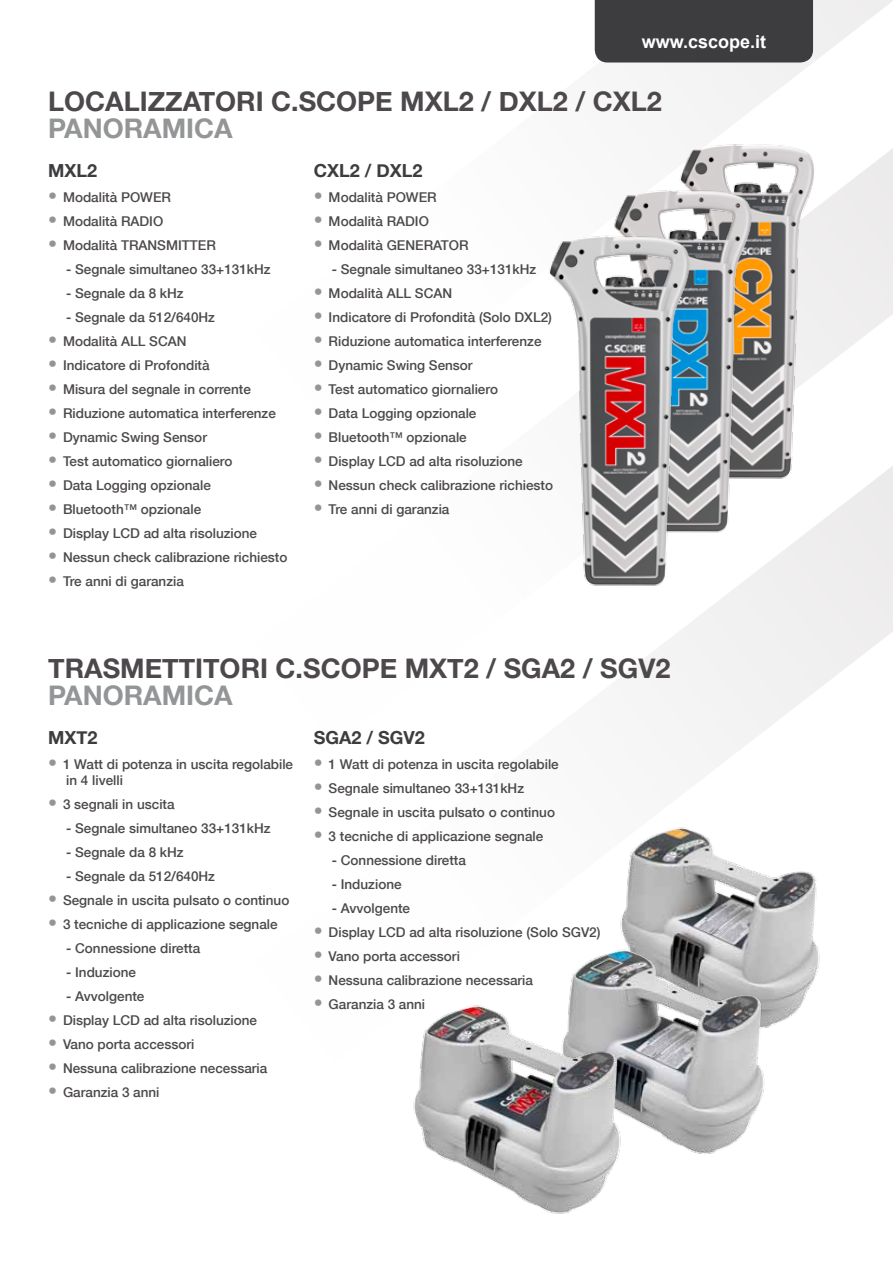
<style>
.page{position:relative;width:893px;height:1263px;background:#fff}
.page>*{position:absolute;margin:0;border:0;box-sizing:border-box;transform-origin:0 0}
.t1{font:700 27px "Helvetica Neue";color:#4c484b}
.t2{font:700 27px "Helvetica Neue";color:#939597}
.t3{font:700 18px "Helvetica Neue";color:#3d3c3f}
.t4{font:700 18px "Arial";color:#fff}
.t5{font:500 13.5px/16.2px "Helvetica Neue";color:#4c484b}
.s1{font-size:18px;color:#939597}
</style>
<div class="page">
<svg style="left:594px;top:0;width:299px;height:62px;fill:#f1f0f0"></svg>
<svg style="left:660px;top:63px;width:233px;height:301px;fill:#f5f4f4"></svg>
<svg style="left:637px;top:466px;width:256px;height:301px;fill:#f4f3f3"></svg>
<hr style="left:0;top:0;width:1px;height:1263px;background:#bbbdbe">
<img style="left:669px;top:135px;width:159px;height:351px">
<img style="left:0;top:631px;width:1px;height:632px">
<img style="left:614px;top:179px;width:153px;height:359px">
<img style="left:549px;top:226px;width:155px;height:366px">
<img style="left:620px;top:827px;width:200px;height:198px">
<img style="left:569px;top:939px;width:204px;height:215px">
<img style="left:413px;top:995px;width:215px;height:219px">
<div style="left:595px;top:0;width:218px;height:63px;background:#3d3c3f"></div>
<h2 class="t4" style="left:642px;top:30px;width:126px">www.cscope.it</h2>
<h1 class="t1" style="left:48px;top:85px;width:615px">LOCALIZZATORI C.SCOPE MXL2 / DXL2 / CXL2</h1>
<h1 class="t2" style="left:48px;top:112px;width:186px">PANORAMICA</h1>
<h2 class="t3" style="left:48px;top:160px;width:51px">MXL2</h2>
<p class="t5" style="left:48px;top:189px;width:124px"><span class="s1">•</span> Modalità POWER</p>
<p class="t5" style="left:48px;top:213px;width:117px"><span class="s1">•</span> Modalità RADIO</p>
<p class="t5" style="left:48px;top:237px;width:169px"><span class="s1">•</span> Modalità TRANSMITTER</p>
<p class="t5" style="left:66px;top:261px;width:206px">- Segnale simultaneo 33+131kHz</p>
<p class="t5" style="left:66px;top:285px;width:119px">- Segnale da 8 kHz</p>
<p class="t5" style="left:66px;top:309px;width:150px">- Segnale da 512/640Hz</p>
<p class="t5" style="left:48px;top:333px;width:140px"><span class="s1">•</span> Modalità ALL SCAN</p>
<p class="t5" style="left:48px;top:357px;width:163px"><span class="s1">•</span> Indicatore di Profondità</p>
<p class="t5" style="left:48px;top:381px;width:204px"><span class="s1">•</span> Misura del segnale in corrente</p>
<p class="t5" style="left:48px;top:405px;width:229px"><span class="s1">•</span> Riduzione automatica interferenze</p>
<p class="t5" style="left:48px;top:429px;width:160px"><span class="s1">•</span> Dynamic Swing Sensor</p>
<p class="t5" style="left:48px;top:453px;width:186px"><span class="s1">•</span> Test automatico giornaliero</p>
<p class="t5" style="left:48px;top:477px;width:164px"><span class="s1">•</span> Data Logging opzionale</p>
<p class="t5" style="left:48px;top:501px;width:154px"><span class="s1">•</span> Bluetooth™ opzionale</p>
<p class="t5" style="left:48px;top:525px;width:210px"><span class="s1">•</span> Display LCD ad alta risoluzione</p>
<p class="t5" style="left:48px;top:549px;width:241px"><span class="s1">•</span> Nessun check calibrazione richiesto</p>
<p class="t5" style="left:48px;top:573px;width:137px"><span class="s1">•</span> Tre anni di garanzia</p>
<h2 class="t3" style="left:314px;top:160px;width:110px">CXL2 / DXL2</h2>
<p class="t5" style="left:314px;top:189px;width:124px"><span class="s1">•</span> Modalità POWER</p>
<p class="t5" style="left:314px;top:213px;width:117px"><span class="s1">•</span> Modalità RADIO</p>
<p class="t5" style="left:314px;top:237px;width:156px"><span class="s1">•</span> Modalità GENERATOR</p>
<p class="t5" style="left:332px;top:261px;width:206px">- Segnale simultaneo 33+131kHz</p>
<p class="t5" style="left:314px;top:285px;width:140px"><span class="s1">•</span> Modalità ALL SCAN</p>
<p class="t5" style="left:314px;top:309px;width:240px"><span class="s1">•</span> Indicatore di Profondità (Solo DXL2)</p>
<p class="t5" style="left:314px;top:333px;width:229px"><span class="s1">•</span> Riduzione automatica interferenze</p>
<p class="t5" style="left:314px;top:357px;width:160px"><span class="s1">•</span> Dynamic Swing Sensor</p>
<p class="t5" style="left:314px;top:381px;width:186px"><span class="s1">•</span> Test automatico giornaliero</p>
<p class="t5" style="left:314px;top:405px;width:164px"><span class="s1">•</span> Data Logging opzionale</p>
<p class="t5" style="left:314px;top:429px;width:154px"><span class="s1">•</span> Bluetooth™ opzionale</p>
<p class="t5" style="left:314px;top:453px;width:210px"><span class="s1">•</span> Display LCD ad alta risoluzione</p>
<p class="t5" style="left:314px;top:477px;width:241px"><span class="s1">•</span> Nessun check calibrazione richiesto</p>
<p class="t5" style="left:314px;top:501px;width:137px"><span class="s1">•</span> Tre anni di garanzia</p>
<h1 class="t1" style="left:48px;top:651px;width:624px">TRASMETTITORI C.SCOPE MXT2 / SGA2 / SGV2</h1>
<h1 class="t2" style="left:48px;top:678px;width:186px">PANORAMICA</h1>
<h2 class="t3" style="left:48px;top:726px;width:51px">MXT2</h2>
<p class="t5" style="left:66px;top:756px;width:228px;text-indent:-18px"><span class="s1">•</span> 1 Watt di potenza in uscita regolabile in 4 livelli</p>
<p class="t5" style="left:48px;top:796px;width:128px"><span class="s1">•</span> 3 segnali in uscita</p>
<p class="t5" style="left:66px;top:820px;width:206px">- Segnale simultaneo 33+131kHz</p>
<p class="t5" style="left:66px;top:844px;width:119px">- Segnale da 8 kHz</p>
<p class="t5" style="left:66px;top:868px;width:150px">- Segnale da 512/640Hz</p>
<p class="t5" style="left:48px;top:892px;width:243px"><span class="s1">•</span> Segnale in uscita pulsato o continuo</p>
<p class="t5" style="left:48px;top:916px;width:231px"><span class="s1">•</span> 3 tecniche di applicazione segnale</p>
<p class="t5" style="left:66px;top:940px;width:136px">- Connessione diretta</p>
<p class="t5" style="left:66px;top:964px;width:71px">- Induzione</p>
<p class="t5" style="left:66px;top:988px;width:80px">- Avvolgente</p>
<p class="t5" style="left:48px;top:1012px;width:210px"><span class="s1">•</span> Display LCD ad alta risoluzione</p>
<p class="t5" style="left:48px;top:1036px;width:148px"><span class="s1">•</span> Vano porta accessori</p>
<p class="t5" style="left:48px;top:1060px;width:221px"><span class="s1">•</span> Nessuna calibrazione necessaria</p>
<p class="t5" style="left:48px;top:1084px;width:113px"><span class="s1">•</span> Garanzia 3 anni</p>
<h2 class="t3" style="left:314px;top:726px;width:113px">SGA2 / SGV2</h2>
<p class="t5" style="left:314px;top:756px;width:246px"><span class="s1">•</span> 1 Watt di potenza in uscita regolabile</p>
<p class="t5" style="left:314px;top:780px;width:212px"><span class="s1">•</span> Segnale simultaneo 33+131kHz</p>
<p class="t5" style="left:314px;top:804px;width:243px"><span class="s1">•</span> Segnale in uscita pulsato o continuo</p>
<p class="t5" style="left:314px;top:828px;width:231px"><span class="s1">•</span> 3 tecniche di applicazione segnale</p>
<p class="t5" style="left:332px;top:852px;width:136px">- Connessione diretta</p>
<p class="t5" style="left:332px;top:876px;width:71px">- Induzione</p>
<p class="t5" style="left:332px;top:900px;width:80px">- Avvolgente</p>
<p class="t5" style="left:314px;top:924px;width:288px"><span class="s1">•</span> Display LCD ad alta risoluzione (Solo SGV2)</p>
<p class="t5" style="left:314px;top:948px;width:148px"><span class="s1">•</span> Vano porta accessori</p>
<p class="t5" style="left:314px;top:972px;width:221px"><span class="s1">•</span> Nessuna calibrazione necessaria</p>
<p class="t5" style="left:314px;top:996px;width:113px"><span class="s1">•</span> Garanzia 3 anni</p>
</div>
